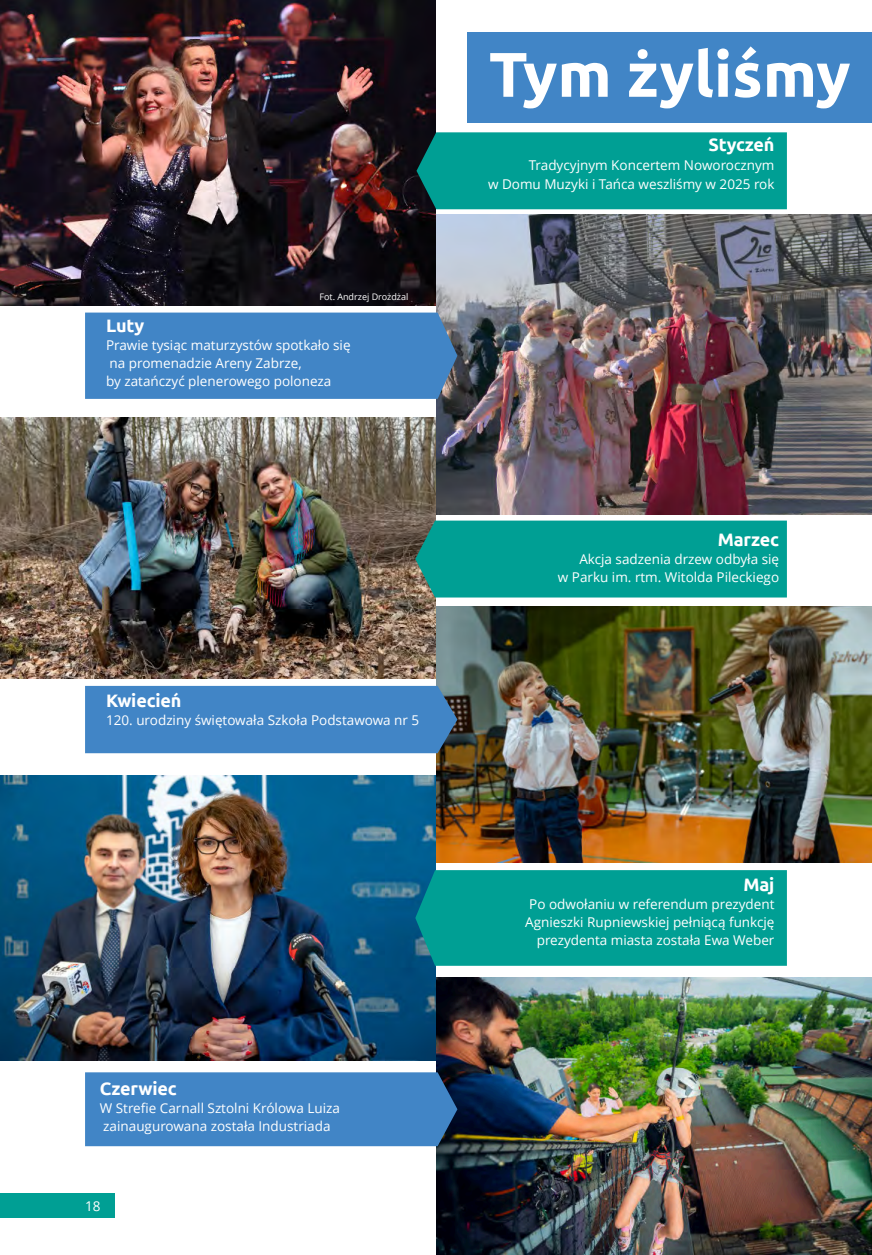
<style>
.page{position:relative;width:872px;height:1255px;background:#fff}
.page>*{position:absolute;margin:0;border:0;box-sizing:border-box;transform-origin:0 0}
.t1{font:700 63px "Ubuntu";color:#fff}
.t2{font:700 18px "Ubuntu";letter-spacing:-.01em;color:#fff}
.t3{font:13.5px "Open Sans";color:#fff}
.t4{font:9px "Open Sans";color:#fff}
</style>
<div class="page">
<div style="left:466px;top:32px;width:406px;height:90px;background:#4185c6"></div>
<img style="left:0;top:0;width:436px;height:306px">
<div style="left:416px;top:132px;width:371px;height:77px;background:#009f94"></div>
<div style="left:0;top:1192px;width:114px;height:25px;background:#009f94"></div>
<img style="left:436px;top:215px;width:436px;height:299px">
<img style="left:0;top:417px;width:436px;height:261px">
<img style="left:436px;top:606px;width:436px;height:256px">
<img style="left:0;top:775px;width:436px;height:285px">
<img style="left:436px;top:977px;width:436px;height:277px">
<div style="left:85px;top:312px;width:372px;height:87px;background:#4185c6"></div>
<div style="left:85px;top:686px;width:372px;height:67px;background:#4185c6"></div>
<div style="left:85px;top:1072px;width:372px;height:74px;background:#4185c6"></div>
<div style="left:415px;top:520px;width:372px;height:77px;background:#009f94"></div>
<div style="left:415px;top:870px;width:372px;height:95px;background:#009f94"></div>
<p class="t4" style="left:319px;top:293px;width:90px">Fot. Andrzej Drożdżal</p>
<p class="t2" style="left:106px;top:318px;width:40px">Luty</p>
<p class="t3" style="left:106px;top:340px;width:246px">Prawie tysiąc maturzystów spotkało się</p>
<p class="t3" style="left:110px;top:358px;width:194px">na promenadzie Areny Zabrze,</p>
<p class="t3" style="left:106px;top:376px;width:227px">by zatańczyć plenerowego poloneza</p>
<p class="t2" style="left:106px;top:693px;width:77px">Kwiecień</p>
<p class="t3" style="left:106px;top:714px;width:315px">120. urodziny świętowała Szkoła Podstawowa nr 5</p>
<p class="t2" style="left:100px;top:1081px;width:78px">Czerwiec</p>
<p class="t3" style="left:100px;top:1102px;width:242px">W Strefie Carnall Sztolni Królowa Luiza</p>
<p class="t3" style="left:103px;top:1120px;width:229px">zainaugurowana została Industriada</p>
<p class="t3" style="left:85px;top:1200px;width:17px">18</p>
<p class="t1" style="left:489px;top:48px;width:363px">Tym żyliśmy</p>
<p class="t2" style="left:708px;top:137px;width:68px">Styczeń</p>
<p class="t3" style="left:529px;top:159px;width:247px">Tradycyjnym Koncertem Noworocznym</p>
<p class="t3" style="left:488px;top:179px;width:288px">w Domu Muzyki i Tańca weszliśmy w 2025 rok</p>
<p class="t2" style="left:718px;top:532px;width:63px">Marzec</p>
<p class="t3" style="left:579px;top:554px;width:201px">Akcja sadzenia drzew odbyła się</p>
<p class="t3" style="left:558px;top:572px;width:223px">w Parku im. rtm. Witolda Pileckiego</p>
<p class="t2" style="left:743px;top:877px;width:32px">Maj</p>
<p class="t3" style="left:529px;top:898px;width:247px">Po odwołaniu w referendum prezydent</p>
<p class="t3" style="left:525px;top:916px;width:251px">Agnieszki Rupniewskiej pełniącą funkcję</p>
<p class="t3" style="left:537px;top:934px;width:239px">prezydenta miasta została Ewa Weber</p>
</div>
